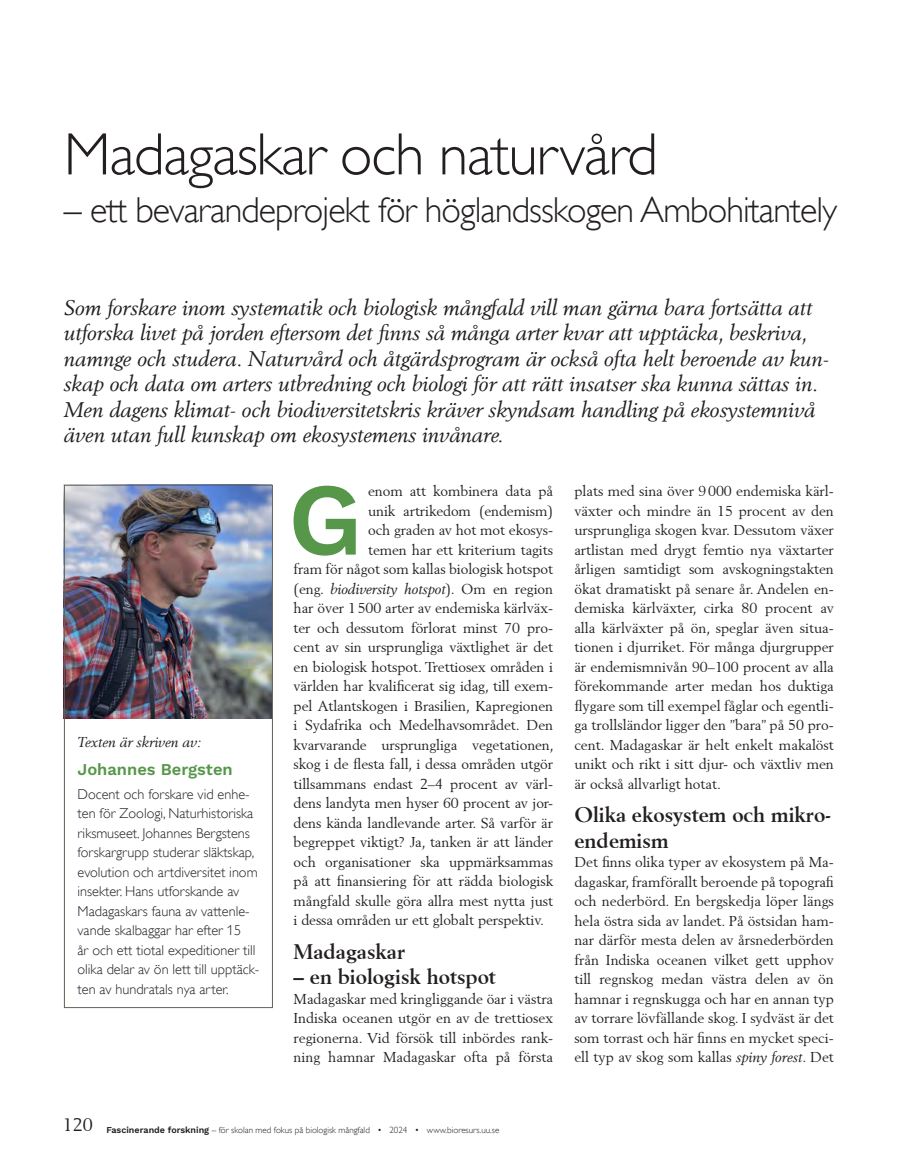
<style>
.page{position:relative;width:919px;height:1174px;background:#fff}
.page>*{position:absolute;margin:0;border:0;box-sizing:border-box;transform-origin:0 0}
.Brödtext_med_anfang{font:102.9px "Work Sans";color:#56974a}
.Rubrik_artiklar{font:300 60px "Gill Alt One";letter-spacing:-.02em;color:#231f20}
.Ovan_under_artikelrubrik{font:300 36px "Gill Alt One";letter-spacing:-.025em;color:#231f20}
.Ingress{font:italic 21px/25.5px "Berling";color:#231f20}
.Mellanrubrik{font:700 21px/25.2px "Berling";color:#231f20}
.Namn_i_författarruta{font:16.5px "Work Sans";color:#56974a}
.Brödtext_med_anfang-2{font:14.25px "Berling";letter-spacing:-.005em;color:#231f20}
.Bröd_utan_indrag{font:14.25px/19.5px "Berling";color:#231f20;text-align:justify}
.Bröd_u_indrag{font:14.25px/19.5px "Berling";color:#231f20;text-align:justify}
.Faktatext{font:300 14.25px/19.5px "Gill Alt One";color:#231f20}
.Brödtext_med_anfang-3{font:italic 14.25px "Berling";letter-spacing:-.005em;color:#231f20}
.Bröd_utan_indrag-2{font:italic 14.25px "Berling";color:#231f20}
.t1{font:300 9px "Gill Alt One";color:#231f20}
.s1{font-style:normal}
.s2{font-style:italic}
.s3{font-family:"Berling";font-weight:400;font-size:18px}
.s4{font-family:"Work Sans";font-weight:400}
.s5{font-family:"Berling";font-weight:400}
</style>
<div class="page">
<img style="left:66px;top:487px;width:205px;height:232px">
<div style="left:64px;top:485px;width:209px;height:523px;border:1px solid #616157"></div>
<h2 class="Rubrik_artiklar" style="left:64px;top:119px;width:595px">Madagaskar och naturvård</h2>
<h2 class="Ovan_under_artikelrubrik" style="left:64px;top:189px;width:774px">– ett bevarandeprojekt för höglandsskogen Ambohitantely</h2>
<p class="Ingress" style="left:64px;top:294px;width:766px">Som forskare inom systematik och biologisk mångfald vill man gärna bara fortsätta att utforska livet på jorden eftersom det finns så många arter kvar att upptäcka, beskriva, namnge och studera. Naturvård och åtgärdsprogram är också ofta helt beroende av kun&shy;skap och data om arters utbredning och biologi för att rätt insatser ska kunna sättas in.<br>Men dagens klimat- och biodiversitetskris kräver skyndsam handling på ekosystemnivå även utan full kunskap om ekosystemens invånare.</p>
<p class="Bröd_utan_indrag-2" style="left:78px;top:733px;width:125px">Texten är skriven av:</p>
<h3 class="Namn_i_författarruta" style="left:78px;top:757px;width:157px">Johannes Bergsten</h3>
<p class="Faktatext" style="left:78px;top:784px;width:183px">Docent och forskare vid enhe&shy;ten för Zoologi, Naturhistoriska riksmuseet. Johannes Bergstens forskargrupp studerar släktskap, evolution och artdiversitet inom insekter. Hans utforskande av<br>Madagaskars fauna av vattenle&shy;vande skalbaggar har efter 15<br>år och ett tiotal expeditioner till olika delar av ön lett till upptäck&shy;ten av hundratals nya arter.</p>
<p class="Brödtext_med_anfang" style="left:288px;top:441px;width:76px">G</p>
<p class="Brödtext_med_anfang-2" style="left:368px;top:482px;width:186px">enom att kombinera data på</p>
<p class="Brödtext_med_anfang-2" style="left:368px;top:502px;width:186px">unik artrikedom (endemism)</p>
<p class="Brödtext_med_anfang-2" style="left:368px;top:521px;width:186px">och graden av hot mot ekosys-</p>
<p class="Brödtext_med_anfang-2" style="left:368px;top:541px;width:186px">temen har ett kriterium tagits</p>
<p class="Brödtext_med_anfang-2" style="left:293px;top:560px;width:261px">fram för något som kallas biologisk hotspot</p>
<p class="Brödtext_med_anfang-3" style="left:293px;top:580px;width:261px"><span class="s1">(eng.</span> biodiversity hotspot<span class="s1">). Om en region</span></p>
<p class="Brödtext_med_anfang-2" style="left:293px;top:599px;width:261px">har över 1500 arter av endemiska kärlväx-</p>
<p class="Brödtext_med_anfang-2" style="left:293px;top:619px;width:261px">ter och dessutom förlorat minst 70 pro-</p>
<p class="Brödtext_med_anfang-2" style="left:293px;top:638px;width:261px">cent av sin ursprungliga växtlighet är det</p>
<p class="Brödtext_med_anfang-2" style="left:293px;top:658px;width:261px">en biologisk hotspot. Trettiosex områden i</p>
<p class="Brödtext_med_anfang-2" style="left:293px;top:677px;width:261px">världen har kvalificerat sig idag, till exem-</p>
<p class="Brödtext_med_anfang-2" style="left:293px;top:697px;width:261px">pel Atlantskogen i Brasilien, Kapregionen</p>
<p class="Brödtext_med_anfang-2" style="left:293px;top:716px;width:261px">i Sydafrika och Medelhavsområdet. Den</p>
<p class="Brödtext_med_anfang-2" style="left:293px;top:736px;width:262px">kvarvarande ursprungliga vegetationen,</p>
<p class="Brödtext_med_anfang-2" style="left:293px;top:755px;width:261px">skog i de flesta fall, i dessa områden utgör</p>
<p class="Brödtext_med_anfang-2" style="left:293px;top:775px;width:261px">tillsammans endast 2–4 procent av värl-</p>
<p class="Brödtext_med_anfang-2" style="left:293px;top:794px;width:261px">dens landyta men hyser 60 procent av jor-</p>
<p class="Brödtext_med_anfang-2" style="left:293px;top:814px;width:261px">dens kända landlevande arter. Så varför är</p>
<p class="Brödtext_med_anfang-2" style="left:293px;top:833px;width:261px">begreppet viktigt? Ja, tanken är att länder</p>
<p class="Brödtext_med_anfang-2" style="left:293px;top:853px;width:261px">och organisationer ska uppmärksammas</p>
<p class="Brödtext_med_anfang-2" style="left:293px;top:872px;width:261px">på att finansiering för att rädda biologisk</p>
<p class="Brödtext_med_anfang-2" style="left:293px;top:892px;width:261px">mångfald skulle göra allra mest nytta just</p>
<p class="Brödtext_med_anfang-2" style="left:293px;top:911px;width:252px">i dessa områden ur ett globalt perspektiv.</p>
<h3 class="Mellanrubrik" style="left:293px;top:939px;width:113px">Madagaskar</h3>
<h3 class="Mellanrubrik" style="left:293px;top:964px;width:204px">– en biologisk hotspot</h3>
<p class="Bröd_utan_indrag" style="left:293px;top:988px;width:261px">Madagaskar med kringliggande öar i västra Indiska oceanen utgör en av de trettiosex regionerna. Vid försök till inbördes rank&shy;ning hamnar Madagaskar ofta på första</p>
<p class="Bröd_utan_indrag" style="left:574px;top:481px;width:261px">plats med sina över 9000 endemiska kärl&shy;växter och mindre än 15 procent av den ursprungliga skogen kvar. Dessutom växer artlistan med drygt femtio nya växtarter årligen samtidigt som avskogningstakten ökat dramatiskt på senare år. Andelen en&shy;demiska kärlväxter, cirka 80 procent av alla kärlväxter på ön, speglar även situa&shy;tionen i djurriket. För många djurgrupper är endemismnivån 90–100 procent av alla förekommande arter medan hos duktiga flygare som till exempel fåglar och egentli&shy;ga trollsländor ligger den ”bara” på 50 pro&shy;cent. Madagaskar är helt enkelt makalöst unikt och rikt i sitt djur- och växtliv men är också allvarligt hotat.</p>
<h3 class="Mellanrubrik" style="left:574px;top:802px;width:258px">Olika ekosystem och mikro&shy;endemism</h3>
<p class="Bröd_u_indrag" style="left:574px;top:852px;width:261px">Det finns olika typer av ekosystem på Ma&shy;dagaskar, framförallt beroende på topografi och nederbörd. En bergskedja löper längs hela östra sida av landet. På östsidan ham&shy;nar därför mesta delen av årsnederbörden från Indiska oceanen vilket gett upphov till regnskog medan västra delen av ön hamnar i regnskugga och har en annan typ av torrare lövfällande skog. I sydväst är det som torrast och här finns en mycket speci&shy;ell typ av skog som kallas <span class="s2">spiny forest</span>. Det</p>
<p class="t1" style="left:63px;top:1124px;width:438px"><span class="s3">120</span> <span class="s4">Fascinerande forskning</span> <span class="s5">–</span> för skolan med fokus på biologisk mångfald • 2024 • www.bioresurs.uu.se</p>
</div>
